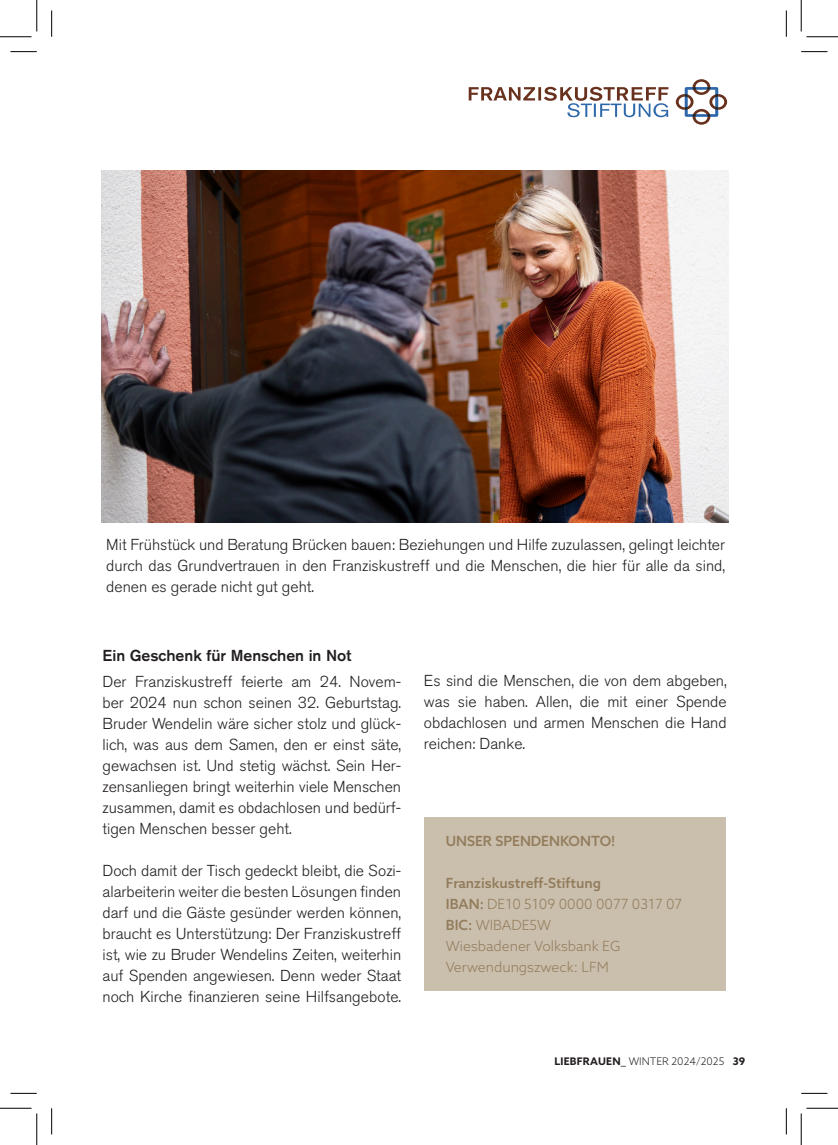
<style>
.page{position:relative;width:838px;height:1145px;background:#fff}
.page>*{position:absolute;margin:0;border:0;box-sizing:border-box;transform-origin:0 0}
.t1{font:300 15.75px/21px "Akzidenz Grotesk Std";color:#231f20;text-align:justify}
.t2{font:500 15.75px "Akzidenz Grotesk Std";color:#231f20}
.t3{font:300 14px/21px "Azo Sans";color:#927c5b}
.t4{font:500 14px "Azo Sans";color:#927c5b}
.t5{font:300 10.5px "Azo Sans";color:#231f20}
.s1{font-weight:500}
.s2{font-weight:700}
</style>
<div class="page">
<svg style="left:468px;top:87px;width:200px;height:30px"></svg>
<svg style="left:675px;top:79px;width:52px;height:46px"></svg>
<img style="left:101px;top:171px;width:627px;height:352px">
<div style="left:424px;top:817px;width:301px;height:174px;background:#cabead"></div>
<svg style="left:10px;top:51px;width:27px;height:1px"></svg>
<svg style="left:801px;top:51px;width:26px;height:1px"></svg>
<svg style="left:10px;top:1093px;width:27px;height:1px"></svg>
<svg style="left:801px;top:1093px;width:26px;height:1px"></svg>
<svg style="left:51px;top:10px;width:1px;height:27px"></svg>
<svg style="left:51px;top:1108px;width:1px;height:26px"></svg>
<svg style="left:786px;top:10px;width:1px;height:27px"></svg>
<svg style="left:786px;top:1108px;width:1px;height:26px"></svg>
<hr style="left:0;top:36px;width:32px;height:1px;background:#000">
<hr style="left:806px;top:36px;width:31px;height:1px;background:#000">
<hr style="left:0;top:1108px;width:32px;height:1px;background:#000">
<hr style="left:806px;top:1108px;width:31px;height:1px;background:#000">
<hr style="left:36px;top:0;width:1px;height:31px;background:#000">
<hr style="left:36px;top:1113px;width:1px;height:32px;background:#000">
<hr style="left:800px;top:0;width:1px;height:31px;background:#000">
<hr style="left:800px;top:1113px;width:1px;height:32px;background:#000">
<p class="t1" style="left:106px;top:534px;width:620px">Mit Frühstück und Beratung Brücken bauen: Beziehungen und Hilfe zuzulassen, gelingt leichter durch das Grundvertrauen in den Franziskustreff und die Menschen, die hier für alle da sind, denen es gerade nicht gut geht.</p>
<p class="t2" style="left:102px;top:646px;width:250px">Ein Geschenk für Menschen in Not</p>
<p class="t1" style="left:102px;top:671px;width:300px">Der Franziskustreff feierte am 24. Novem&shy;ber 2024 nun schon seinen 32. Geburtstag.<br>Bruder Wendelin wäre sicher stolz und glück&shy;lich, was aus dem Samen, den er einst säte, gewachsen ist. Und stetig wächst. Sein Her&shy;zensanliegen bringt weiterhin viele Menschen zusammen, damit es obdachlosen und bedürf&shy;tigen Menschen besser geht.</p>
<p class="t1" style="left:102px;top:860px;width:300px">Doch damit der Tisch gedeckt bleibt, die Sozi&shy;alarbeiterin weiter die besten Lösungen finden darf und die Gäste gesünder werden können, braucht es Unterstützung: Der Franziskustreff ist, wie zu Bruder Wendelins Zeiten, weiterhin auf Spenden angewiesen. Denn weder Staat noch Kirche finanzieren seine Hilfsangebote.</p>
<p class="t1" style="left:424px;top:670px;width:304px">Es sind die Menschen, die von dem abgeben, was sie haben. Allen, die mit einer Spende obdachlosen und armen Menschen die Hand reichen: Danke.</p>
<p class="t4" style="left:446px;top:832px;width:171px">UNSER SPENDENKONTO!</p>
<p class="t3" style="left:446px;top:872px;width:238px"><span class="s1">Franziskustreff-Stiftung<br>IBAN:</span> DE10 5109 0000 0077 0317 07<br><span class="s1">BIC:</span> WIBADE5W<br>Wiesbadener Volksbank EG<br>Verwendungszweck: LFM</p>
<p class="t5" style="left:554px;top:1054px;width:192px"><span class="s2">LIEBFRAUEN_</span> WINTER 2024/2025 <span class="s2">39</span></p>
</div>
